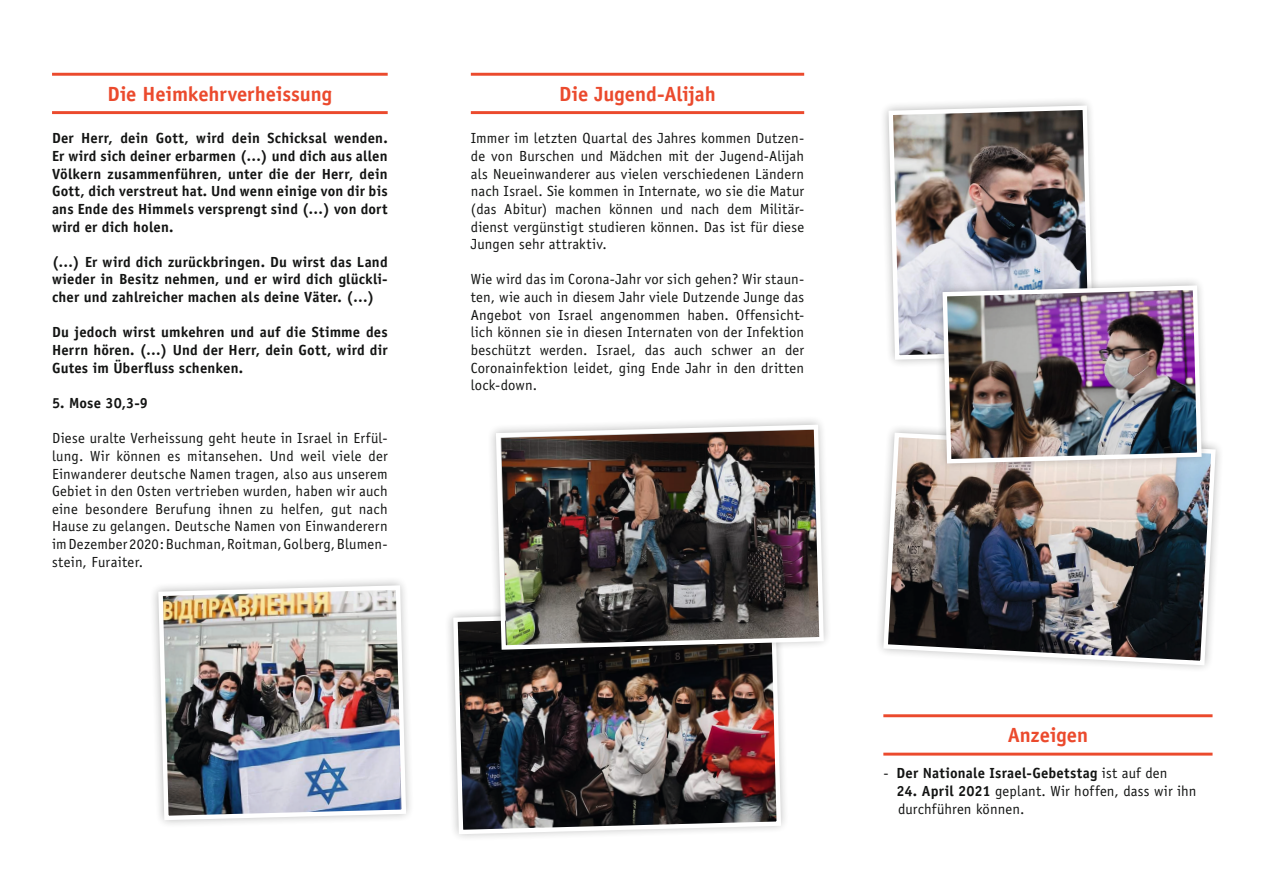
<style>
.page{position:relative;width:1263px;height:893px;background:#fff}
.page>*{position:absolute;margin:0;border:0;box-sizing:border-box;transform-origin:0 0}
.t1{font:700 20.55px "Officina Sans";color:#eb4a2d}
.t2{font:14.7px/17.7px "Officina Sans";letter-spacing:.01em;color:#131413;text-align:justify}
.t3{font:700 14.7px/17.7px "Officina Sans";letter-spacing:.015em;color:#131413;text-align:justify}
.s1{font-weight:400}
.s2{font-weight:700}
</style>
<div class="page">
<img style="left:451px;top:612px;width:332px;height:224px">
<hr style="left:52px;top:73px;width:336px;height:3px;background:#eb4a2d">
<hr style="left:52px;top:111px;width:336px;height:3px;background:#eb4a2d">
<hr style="left:471px;top:73px;width:333px;height:3px;background:#eb4a2d">
<hr style="left:471px;top:111px;width:333px;height:3px;background:#eb4a2d">
<svg style="left:486px;top:419px;width:342px;height:240px"></svg>
<img style="left:494px;top:422px;width:332px;height:230px">
<svg style="left:153px;top:580px;width:257px;height:244px"></svg>
<img style="left:156px;top:583px;width:252px;height:239px">
<hr style="left:883px;top:714px;width:329px;height:3px;background:#eb4a2d">
<hr style="left:883px;top:753px;width:329px;height:3px;background:#eb4a2d">
<svg style="left:884px;top:100px;width:202px;height:264px"></svg>
<img style="left:886px;top:103px;width:209px;height:259px">
<img style="left:881px;top:430px;width:337px;height:238px">
<svg style="left:933px;top:276px;width:278px;height:197px"></svg>
<img style="left:940px;top:283px;width:264px;height:183px">
<h1 class="t1" style="left:107px;top:81px;width:226px">Die Heimkehrverheissung</h1>
<p class="t3" style="left:52px;top:129px;width:337px">Der Herr, dein Gott, wird dein Schicksal wenden.<br>Er wird sich deiner erbarmen (…) und dich aus allen Völkern zusammenführen, unter die der Herr, dein Gott, dich verstreut hat. Und wenn einige von dir bis ans Ende des Himmels versprengt sind (…) von dort wird er dich holen.</p>
<p class="t3" style="left:52px;top:253px;width:337px">(…) Er wird dich zurückbringen. Du wirst das Land wieder in Besitz nehmen, und er wird dich glückli&shy;cher und zahlreicher machen als deine Väter. (…)</p>
<p class="t3" style="left:52px;top:323px;width:337px">Du jedoch wirst umkehren und auf die Stimme des Herrn hören. (…) Und der Herr, dein Gott, wird dir Gutes im Überfluss schenken.</p>
<p class="t3" style="left:52px;top:394px;width:98px">5. Mose 30,3-9</p>
<p class="t2" style="left:52px;top:429px;width:337px">Diese uralte Verheissung geht heute in Israel in Erfül&shy;lung. Wir können es mitansehen. Und weil viele der Einwanderer deutsche Namen tragen, also aus unserem Gebiet in den Osten vertrieben wurden, haben wir auch eine besondere Berufung ihnen zu helfen, gut nach Hause zu gelangen. Deutsche Namen von Einwanderern im Dezember 2020: Buchman, Roitman, Golberg, Blumen&shy;stein, Furaiter.</p>
<h1 class="t1" style="left:559px;top:81px;width:158px">Die Jugend-Alijah</h1>
<p class="t2" style="left:471px;top:130px;width:335px">Immer im letzten Quartal des Jahres kommen Dutzen&shy;de von Burschen und Mädchen mit der Jugend-Alijah als Neueinwanderer aus vielen verschiedenen Ländern nach Israel. Sie kommen in Internate, wo sie die Matur (das Abitur) machen können und nach dem Militär&shy;dienst vergünstigt studieren können. Das ist für diese Jungen sehr attraktiv.</p>
<p class="t2" style="left:471px;top:271px;width:335px">Wie wird das im Corona-Jahr vor sich gehen? Wir staun&shy;ten, wie auch in diesem Jahr viele Dutzende Junge das Angebot von Israel angenommen haben. Offensicht&shy;lich können sie in diesen Internaten von der Infektion beschützt werden. Israel, das auch schwer an der Coronainfektion leidet, ging Ende Jahr in den dritten lock-down.</p>
<h1 class="t1" style="left:1008px;top:722px;width:82px">Anzeigen</h1>
<p class="t3" style="left:883px;top:764px;width:286px"><span class="s1">-</span> Der Nationale Israel-Gebetstag <span class="s1">ist auf den</span></p>
<p class="t2" style="left:896px;top:782px;width:301px"><span class="s2">24. April 2021</span> geplant. Wir hoffen, dass wir ihn durchführen können.</p>
</div>
